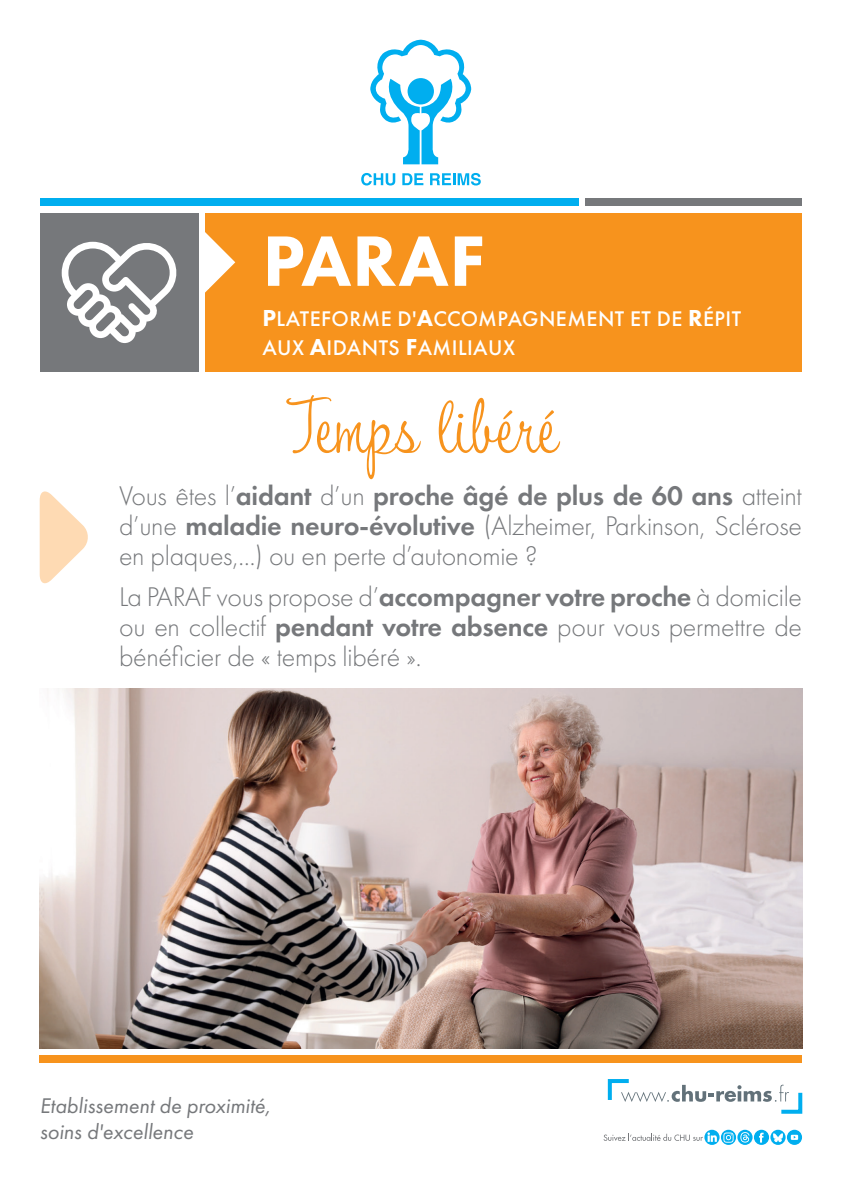
<style>
.page{position:relative;width:842px;height:1191px;background:#fff}
.page>*{position:absolute;margin:0;border:0;box-sizing:border-box;transform-origin:0 0}
.t1{font:78px "Tamarillo JF";color:#f7931d}
.t2{font:800 74px "Futura PT";letter-spacing:.01em;color:#fff}
.t3{font:300 28px/30px "Futura PT";letter-spacing:-.01em;color:#76787b;text-align:justify}
.t4{font:500 22px/28.8px "Futura PT";letter-spacing:.02em;color:#fff}
.t5{font:italic 22px "Futura PT";color:#76787b}
.s1{font-weight:800;font-size:24px}
.s2{font-weight:600}
</style>
<div class="page">
<img style="left:39px;top:688px;width:763px;height:360px">
<div style="left:40px;top:213px;width:158px;height:158px;background:#76787b"></div>
<svg style="left:62px;top:241px;width:115px;height:102px"></svg>
<svg style="left:370px;top:40px;width:101px;height:124px"></svg>
<svg style="left:361px;top:173px;width:34px;height:12px"></svg>
<svg style="left:402px;top:173px;width:21px;height:12px"></svg>
<svg style="left:430px;top:173px;width:51px;height:12px"></svg>
<div style="left:40px;top:198px;width:538px;height:8px;background:#00aeef"></div>
<div style="left:40px;top:1056px;width:762px;height:7px;background:#f7931d"></div>
<div style="left:585px;top:198px;width:217px;height:8px;background:#76787b"></div>
<div style="left:206px;top:213px;width:596px;height:158px;background:#f7931d"></div>
<svg style="left:205px;top:226px;width:31px;height:72px"></svg>
<svg style="left:40px;top:491px;width:48px;height:93px"></svg>
<svg style="left:604px;top:1129px;width:198px;height:15px"></svg>
<svg style="left:608px;top:1079px;width:194px;height:34px"></svg>
<p class="t2" style="left:263px;top:215px;width:224px">PARAF</p>
<p class="t4" style="left:262px;top:304px;width:480px"><span class="s1">P</span>LATEFORME D'<span class="s1">A</span>CCOMPAGNEMENT ET DE <span class="s1">R</span>ÉPIT<br>AUX <span class="s1">A</span>IDANTS <span class="s1">F</span>AMILIAUX</p>
<p class="t1" style="left:284px;top:376px;width:275px">Temps libéré</p>
<p class="t3" style="left:119px;top:480px;width:684px">Vous êtes l’<span class="s2">aidant</span> d’un <span class="s2">proche âgé de plus de 60 ans</span> atteint d’une <span class="s2">maladie neuro-évolutive</span> (Alzheimer, Parkinson, Sclérose en plaques,…) ou en perte d’autonomie ?</p>
<p class="t3" style="left:119px;top:582px;width:684px">La PARAF vous propose d’<span class="s2">accompagner votre proche</span> à domicile ou en collectif <span class="s2">pendant votre absence</span> pour vous permettre de bénéficier de « temps libéré ».</p>
<p class="t5" style="left:40px;top:1092px;width:233px">Etablissement de proximité,</p>
<p class="t5" style="left:40px;top:1118px;width:155px">soins d'excellence</p>
</div>
